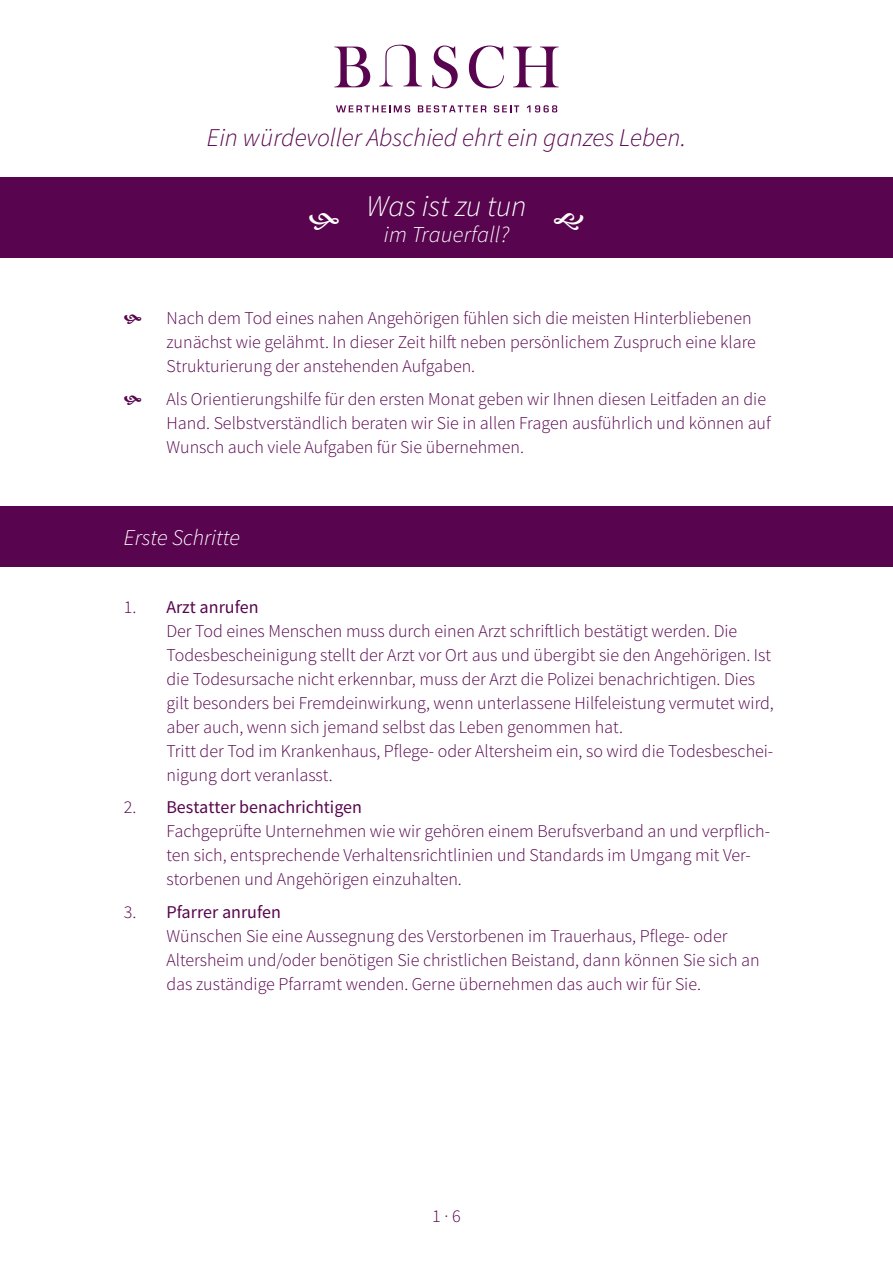
<style>
.page{position:relative;width:893px;height:1263px;background:#fff}
.page>*{position:absolute;margin:0;border:0;box-sizing:border-box;transform-origin:0 0}
.t1{font:italic 300 30px "Source Sans Pro";color:#fff}
.t2{font:italic 300 25.5px "Source Sans Pro";color:#58044e}
.t3{font:italic 300 22.8px "Source Sans Pro";letter-spacing:.01em;color:#fff}
.t4{font:italic 300 22.5px "Source Sans Pro";color:#fff}
.t5{font:300 18px/24px "Source Sans Pro";color:#58044e}
.s1{font-weight:400}
</style>
<div class="page">
<svg style="left:336px;top:105px;width:74px;height:7px"></svg>
<svg style="left:418px;top:105px;width:68px;height:7px"></svg>
<svg style="left:494px;top:105px;width:25px;height:7px"></svg>
<svg style="left:527px;top:105px;width:30px;height:7px"></svg>
<svg style="left:334px;top:47px;width:36px;height:40px"></svg>
<svg style="left:379px;top:45px;width:43px;height:41px"></svg>
<svg style="left:432px;top:46px;width:26px;height:42px"></svg>
<svg style="left:469px;top:46px;width:35px;height:42px"></svg>
<svg style="left:513px;top:47px;width:46px;height:40px"></svg>
<div style="left:0;top:178px;width:893px;height:80px;background:#58044e"></div>
<div style="left:0;top:507px;width:893px;height:60px;background:#58044e"></div>
<h2 class="t2" style="left:207px;top:122px;width:481px">Ein würdevoller Abschied ehrt ein ganzes Leben.</h2>
<h1 class="t1" style="left:367px;top:188px;width:161px">Was ist zu tun</h1>
<p class="t3" style="left:384px;top:220px;width:127px">im Trauerfall?</p>
<p class="t5" style="left:166px;top:306px;width:591px">Nach dem Tod eines nahen Angehörigen fühlen sich die meisten Hinterbliebenen zunächst wie gelähmt. In dieser Zeit hilft neben persönlichem Zuspruch eine klare<br>Strukturierung der anstehenden Aufgaben.</p>
<p class="t5" style="left:166px;top:387px;width:606px">Als Orientierungshilfe für den ersten Monat geben wir Ihnen diesen Leitfaden an die<br>Hand. Selbstverständlich beraten wir Sie in allen Fragen ausführlich und können auf<br>Wunsch auch viele Aufgaben für Sie übernehmen.</p>
<p class="t4" style="left:124px;top:524px;width:118px">Erste Schritte</p>
<p class="t5" style="left:166px;top:595px;width:609px;text-indent:-43px">1. <span class="s1">Arzt anrufen<br></span>Der Tod eines Menschen muss durch einen Arzt schriftlich bestätigt werden. Die Todesbescheinigung stellt der Arzt vor Ort aus und übergibt sie den Angehörigen. Ist die Todesursache nicht erkennbar, muss der Arzt die Polizei benachrichtigen. Dies gilt besonders bei Fremdeinwirkung, wenn unterlassene Hilfeleistung vermutet wird, aber auch, wenn sich jemand selbst das Leben genommen hat.<br>Tritt der Tod im Krankenhaus, Pflege- oder Altersheim ein, so wird die Todesbeschei&shy;nigung dort veranlasst.</p>
<p class="t5" style="left:166px;top:795px;width:605px;text-indent:-43px">2. <span class="s1">Bestatter benachrichtigen<br></span>Fachgeprüfte Unternehmen wie wir gehören einem Berufsverband an und verpflich&shy;ten sich, entsprechende Verhaltensrichtlinien und Standards im Umgang mit Ver&shy;storbenen und Angehörigen einzuhalten.</p>
<p class="t5" style="left:166px;top:900px;width:595px;text-indent:-43px">3. <span class="s1">Pfarrer anrufen<br></span>Wünschen Sie eine Aussegnung des Verstorbenen im Trauerhaus, Pflege- oder Altersheim und/oder benötigen Sie christlichen Beistand, dann können Sie sich an das zuständige Pfarramt wenden. Gerne übernehmen das auch wir für Sie.</p>
<p class="t5" style="left:432px;top:1204px;width:30px">1 · 6</p>
</div>
